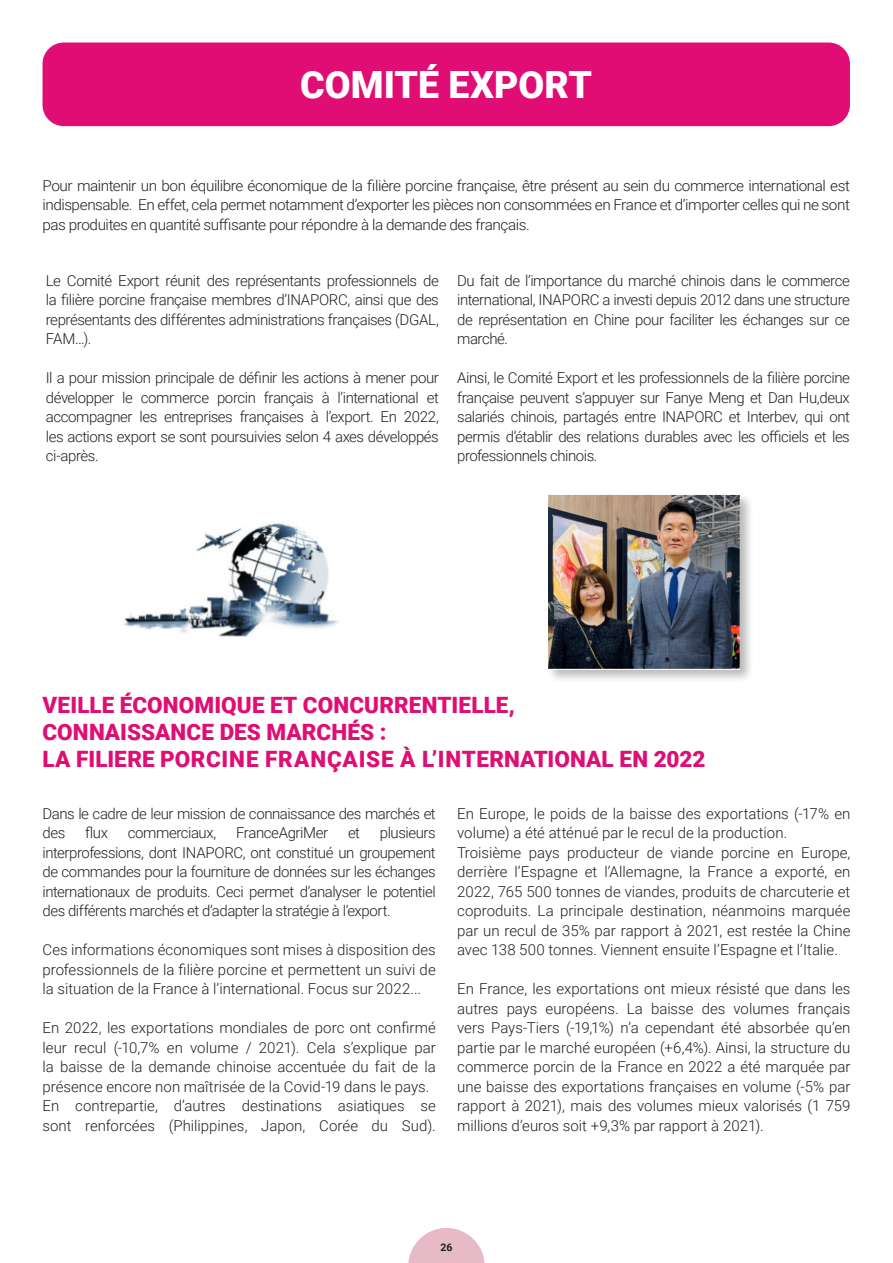
<style>
.page{position:relative;width:893px;height:1263px;background:#fff}
.page>*{position:absolute;margin:0;border:0;box-sizing:border-box;transform-origin:0 0}
.texte_courant{font:900 37.5px "Roboto";color:#fff}
.texte_courant-2{font:900 22.5px "Roboto";letter-spacing:.005em;color:#df0d74}
.texte_courant-3{font:300 15px/19.5px "Roboto";letter-spacing:-.02em;color:#231f20;text-align:justify}
.texte_courant-4{font:300 15px/19.5px "Roboto";color:#231f20}
.t1{font:700 10.5px "Roboto";color:#231f20}
</style>
<div class="page">
<svg style="left:408px;top:1228px;width:77px;height:35px"></svg>
<div style="left:43px;top:43px;width:807px;height:83px;background:#df0d74;border-radius:21px"></div>
<img style="left:124px;top:523px;width:215px;height:114px">
<div style="left:546px;top:492px;width:208px;height:191px;background:#231f20;opacity:.31"></div>
<img style="left:548px;top:494px;width:192px;height:175px">
<p class="texte_courant" style="left:300px;top:59px;width:293px">COMITÉ EXPORT</p>
<p class="texte_courant-3" style="left:43px;top:175px;width:809px">Pour maintenir un bon équilibre économique de la filière porcine française, être présent au sein du commerce international est indispensable. En effet, cela permet notamment d’exporter les pièces non consommées en France et d’importer celles qui ne sont pas produites en quantité suffisante pour répondre à la demande des français.</p>
<p class="texte_courant-3" style="left:46px;top:270px;width:395px">Le Comité Export réunit des représentants professionnels de la filière porcine française membres d’INAPORC, ainsi que des représentants des différentes administrations françaises (DGAL, FAM…).</p>
<p class="texte_courant-3" style="left:46px;top:368px;width:395px">Il a pour mission principale de définir les actions à mener pour développer le commerce porcin français à l’international et accompagner les entreprises françaises à l’export. En 2022, les actions export se sont poursuivies selon 4 axes développés ci-après.</p>
<p class="texte_courant-3" style="left:457px;top:270px;width:394px">Du fait de l’importance du marché chinois dans le commerce international, INAPORC a investi depuis 2012 dans une structure de représentation en Chine pour faciliter les échanges sur ce marché.</p>
<p class="texte_courant-3" style="left:457px;top:368px;width:394px">Ainsi, le Comité Export et les professionnels de la filière porcine française peuvent s’appuyer sur Fanye Meng et Dan Hu,deux salariés chinois, partagés entre INAPORC et Interbev, qui ont permis d’établir des relations durables avec les officiels et les professionnels chinois.</p>
<p class="texte_courant-2" style="left:43px;top:689px;width:474px">VEILLE ÉCONOMIQUE ET CONCURRENTIELLE,</p>
<p class="texte_courant-2" style="left:43px;top:716px;width:345px">CONNAISSANCE DES MARCHÉS :</p>
<p class="texte_courant-2" style="left:43px;top:743px;width:664px">LA FILIERE PORCINE FRANÇAISE À L’INTERNATIONAL EN 2022</p>
<p class="texte_courant-3" style="left:43px;top:803px;width:395px">Dans le cadre de leur mission de connaissance des marchés et des</p>
<p class="texte_courant-3" style="left:85px;top:822px;width:24px">flux</p>
<p class="texte_courant-3" style="left:128px;top:822px;width:90px">commerciaux,</p>
<p class="texte_courant-3" style="left:236px;top:822px;width:94px">FranceAgriMer</p>
<p class="texte_courant-3" style="left:348px;top:822px;width:14px">et</p>
<p class="texte_courant-3" style="left:43px;top:822px;width:395px;text-indent:337px">plusieurs interprofessions, dont INAPORC, ont constitué un groupement de commandes pour la fourniture de données sur les échanges internationaux de produits. Ceci permet d’analyser le potentiel des différents marchés et d’adapter la stratégie à l’export.</p>
<p class="texte_courant-3" style="left:43px;top:939px;width:395px">Ces informations économiques sont mises à disposition des professionnels de la filière porcine et permettent un suivi de la situation de la France à l’international. Focus sur 2022...</p>
<p class="texte_courant-3" style="left:43px;top:1017px;width:395px">En 2022, les exportations mondiales de porc ont confirmé leur recul (-10,7% en volume / 2021). Cela s’explique par la baisse de la demande chinoise accentuée du fait de la présence encore non maîtrisée de la Covid-19 dans le pays.</p>
<p class="texte_courant-4" style="left:43px;top:1095px;width:395px">En contrepartie, d’autres destinations asiatiques se sont renforcées (Philippines, Japon, Corée du Sud).</p>
<p class="texte_courant-4" style="left:457px;top:803px;width:395px">En Europe, le poids de la baisse des exportations (-17% en volume) a été atténué par le recul de la production.</p>
<p class="texte_courant-3" style="left:457px;top:842px;width:395px">Troisième pays producteur de viande porcine en Europe, derrière l’Espagne et l’Allemagne, la France a exporté, en 2022, 765 500 tonnes de viandes, produits de charcuterie et coproduits. La principale destination, néanmoins marquée par un recul de 35% par rapport à 2021, est restée la Chine avec 138 500 tonnes. Viennent ensuite l’Espagne et l’Italie.</p>
<p class="texte_courant-3" style="left:457px;top:978px;width:395px">En France, les exportations ont mieux résisté que dans les autres pays européens. La baisse des volumes français vers Pays-Tiers (-19,1%) n’a cependant été absorbée qu’en partie par le marché européen (+6,4%). Ainsi, la structure du commerce porcin de la France en 2022 a été marquée par une baisse des exportations françaises en volume (-5% par rapport à 2021), mais des volumes mieux valorisés (1 759 millions d’euros soit +9,3% par rapport à 2021).</p>
<p class="t1" style="left:440px;top:1240px;width:14px">26</p>
</div>
